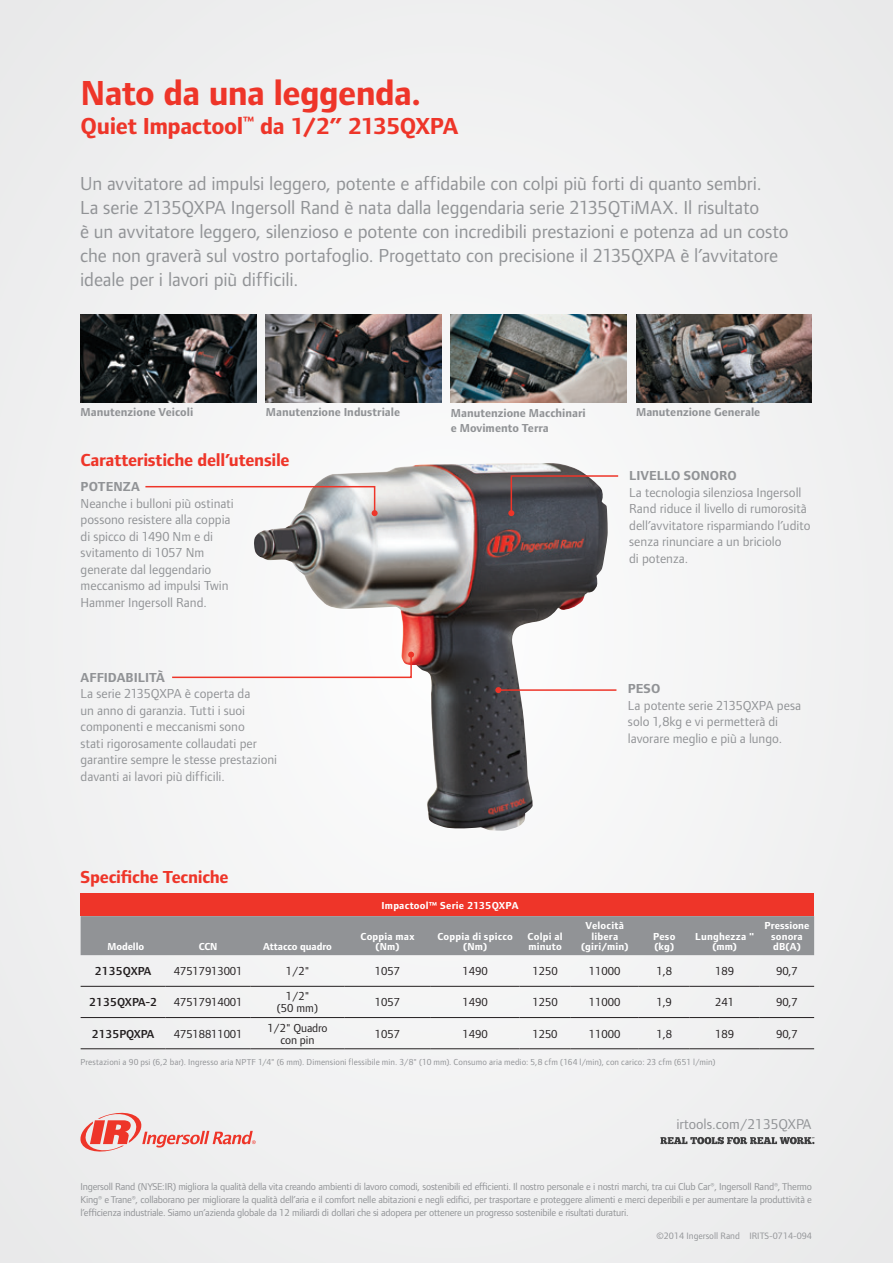
<style>
.page{position:relative;width:893px;height:1263px;background:#f0f0f1}
.page>*{position:absolute;margin:0;border:0;box-sizing:border-box;transform-origin:0 0}
.t1{font:700 36px "Foundry Form Sans";letter-spacing:-.02em;color:#ee3529}
.t2{font:700 24px "Foundry Form Sans";letter-spacing:-.02em;color:#ee3529}
.t3{font:19.5px/24px "Foundry Form Sans";letter-spacing:-.005em;color:#919396}
.t4{font:700 18px "Foundry Form Sans";letter-spacing:-.015em;color:#ee3529}
.t5{font:14.7px "Foundry Form Sans";color:#919396}
.t6{font:13.5px/16.5px "Foundry Form Sans";color:#919396}
.t7{font:12px/12px "Foundry Form Sans";letter-spacing:-.01em;color:#231f20;text-align:center}
.t8{font:700 12px/15px "Foundry Form Sans";color:#919396}
.t9{font:600 12px "Foundry Form Sans";letter-spacing:-.01em;color:#231f20}
.t10{font:700 10.5px/10.5px "Foundry Form Sans";letter-spacing:.015em;color:#fff;text-align:center}
.t11{font:700 10.5px "Foundry Form Sans";letter-spacing:-.01em;color:#fff}
.t12{font:10.35px/13.2px "Foundry Form Sans";letter-spacing:-.02em;color:#919396;text-align:justify}
.t13{font:9.6px "Foundry Form Sans";color:#919396}
.t14{font:9px "Foundry Form Sans";letter-spacing:.01em;color:#919396}
.s1{font-weight:700}
</style>
<div class="page">
<svg style="left:80px;top:1112px;width:176px;height:40px"></svg>
<svg style="left:660px;top:1137px;width:154px;height:7px"></svg>
<img style="left:451px;top:314px;width:175px;height:88px">
<img style="left:266px;top:314px;width:175px;height:88px">
<img style="left:636px;top:314px;width:175px;height:88px">
<img style="left:81px;top:314px;width:175px;height:88px">
<img style="left:254px;top:463px;width:354px;height:368px">
<div style="left:81px;top:893px;width:733px;height:23px;background:#ee3529"></div>
<div style="left:81px;top:916px;width:733px;height:39px;background:#919396"></div>
<hr style="left:81px;top:986px;width:85px;height:1px;background:#231f20">
<hr style="left:166px;top:986px;width:85px;height:1px;background:#231f20">
<hr style="left:251px;top:986px;width:93px;height:1px;background:#231f20">
<hr style="left:344px;top:986px;width:87px;height:1px;background:#231f20">
<hr style="left:431px;top:986px;width:88px;height:1px;background:#231f20">
<hr style="left:519px;top:986px;width:52px;height:1px;background:#231f20">
<hr style="left:571px;top:986px;width:68px;height:1px;background:#231f20">
<hr style="left:639px;top:986px;width:51px;height:1px;background:#231f20">
<hr style="left:690px;top:986px;width:70px;height:1px;background:#231f20">
<hr style="left:760px;top:986px;width:54px;height:1px;background:#231f20">
<hr style="left:81px;top:1017px;width:85px;height:1px;background:#231f20">
<hr style="left:166px;top:1017px;width:85px;height:1px;background:#231f20">
<hr style="left:251px;top:1017px;width:93px;height:1px;background:#231f20">
<hr style="left:344px;top:1017px;width:87px;height:1px;background:#231f20">
<hr style="left:431px;top:1017px;width:88px;height:1px;background:#231f20">
<hr style="left:519px;top:1017px;width:52px;height:1px;background:#231f20">
<hr style="left:571px;top:1017px;width:68px;height:1px;background:#231f20">
<hr style="left:639px;top:1017px;width:51px;height:1px;background:#231f20">
<hr style="left:690px;top:1017px;width:70px;height:1px;background:#231f20">
<hr style="left:760px;top:1017px;width:54px;height:1px;background:#231f20">
<hr style="left:81px;top:1048px;width:85px;height:1px;background:#231f20">
<hr style="left:166px;top:1048px;width:85px;height:1px;background:#231f20">
<hr style="left:251px;top:1048px;width:93px;height:1px;background:#231f20">
<hr style="left:344px;top:1048px;width:87px;height:1px;background:#231f20">
<hr style="left:431px;top:1048px;width:88px;height:1px;background:#231f20">
<hr style="left:519px;top:1048px;width:52px;height:1px;background:#231f20">
<hr style="left:571px;top:1048px;width:68px;height:1px;background:#231f20">
<hr style="left:639px;top:1048px;width:51px;height:1px;background:#231f20">
<hr style="left:690px;top:1048px;width:70px;height:1px;background:#231f20">
<hr style="left:760px;top:1048px;width:54px;height:1px;background:#231f20">
<svg style="left:145px;top:485px;width:233px;height:31px"></svg>
<svg style="left:172px;top:652px;width:242px;height:27px"></svg>
<hr style="left:498px;top:689px;width:118px;height:2px;background:#ee3529">
<svg style="left:495px;top:687px;width:6px;height:6px"></svg>
<svg style="left:508px;top:474px;width:111px;height:42px;background:#6e666a"></svg>
<p class="t1" style="left:81px;top:72px;width:342px">Nato da una leggenda.</p>
<p class="t2" style="left:81px;top:112px;width:379px">Quiet Impactool<sup>™</sup> da 1/2” 2135QXPA</p>
<p class="t3" style="left:80px;top:172px;width:710px">Un avvitatore ad impulsi leggero, potente e affidabile con colpi più forti di quanto sembri.<br>La serie 2135QXPA Ingersoll Rand è nata dalla leggendaria serie 2135QTiMAX. Il risultato<br>è un avvitatore leggero, silenzioso e potente con incredibili prestazioni e potenza ad un costo che non graverà sul vostro portafoglio. Progettato con precisione il 2135QXPA è l’avvitatore ideale per i lavori più difficili.</p>
<p class="t8" style="left:81px;top:405px;width:114px">Manutenzione Veicoli</p>
<p class="t8" style="left:266px;top:405px;width:136px">Manutenzione Industriale</p>
<p class="t8" style="left:451px;top:406px;width:136px">Manutenzione Macchinari e Movimento Terra</p>
<p class="t8" style="left:636px;top:405px;width:126px">Manutenzione Generale</p>
<p class="t4" style="left:80px;top:450px;width:211px">Caratteristiche dell’utensile</p>
<p class="t6" style="left:81px;top:478px;width:155px"><span class="s1">POTENZA<br></span>Neanche i bulloni più ostinati possono resistere alla coppia di spicco di 1490 Nm e di svitamento di 1057 Nm generate dal leggendario meccanismo ad impulsi Twin<br>Hammer Ingersoll Rand.</p>
<p class="t6" style="left:81px;top:669px;width:198px"><span class="s1">AFFIDABILITÀ<br></span>La serie 2135QXPA è coperta da<br>un anno di garanzia. Tutti i suoi componenti e meccanismi sono<br>stati rigorosamente collaudati per garantire sempre le stesse prestazioni davanti ai lavori più difficili.</p>
<p class="t4" style="left:81px;top:867px;width:150px">Specifiche Tecniche</p>
<p class="t10" style="left:382px;top:900px;width:138px">Impactool™ Serie 2135QXPA</p>
<p class="t6" style="left:629px;top:467px;width:183px"><span class="s1">LIVELLO SONORO<br></span>La tecnologia silenziosa Ingersoll<br>Rand riduce il livello di rumorosità dell’avvitatore risparmiando l’udito senza rinunciare a un briciolo<br>di potenza.</p>
<p class="t6" style="left:628px;top:680px;width:175px"><span class="s1">PESO<br></span>La potente serie 2135QXPA pesa solo 1,8kg e vi permetterà di lavorare meglio e più a lungo.</p>
<p class="t11" style="left:107px;top:940px;width:38px">Modello</p>
<p class="t10" style="left:199px;top:941px;width:20px">CCN</p>
<p class="t11" style="left:263px;top:940px;width:70px">Attacco quadro</p>
<p class="t10" style="left:361px;top:931px;width:56px">Coppia max (Nm)</p>
<p class="t10" style="left:437px;top:931px;width:77px">Coppia di spicco (Nm)</p>
<p class="t10" style="left:528px;top:931px;width:36px;text-align:left">Colpi al minuto</p>
<p class="t10" style="left:581px;top:920px;width:49px">Velocità libera (giri/min)</p>
<p class="t10" style="left:653px;top:931px;width:24px;text-align:left">Peso (kg)</p>
<p class="t10" style="left:695px;top:931px;width:60px">Lunghezza " (mm)</p>
<p class="t10" style="left:764px;top:920px;width:47px">Pressione sonora</p>
<p class="t10" style="left:773px;top:941px;width:29px">dB(A)</p>
<p class="t9" style="left:95px;top:964px;width:58px">2135QXPA</p>
<p class="t7" style="left:174px;top:965px;width:70px">47517913001</p>
<p class="t7" style="left:286px;top:965px;width:25px">1/2"</p>
<p class="t7" style="left:375px;top:965px;width:27px">1057</p>
<p class="t7" style="left:462px;top:965px;width:27px">1490</p>
<p class="t7" style="left:532px;top:965px;width:27px">1250</p>
<p class="t7" style="left:589px;top:965px;width:33px">11000</p>
<p class="t7" style="left:656px;top:965px;width:17px">1,8</p>
<p class="t7" style="left:715px;top:965px;width:21px">189</p>
<p class="t7" style="left:776px;top:965px;width:23px">90,7</p>
<p class="t9" style="left:89px;top:995px;width:70px">2135QXPA-2</p>
<p class="t7" style="left:174px;top:996px;width:70px">47517914001</p>
<p class="t7" style="left:277px;top:990px;width:43px">1/2" (50 mm)</p>
<p class="t7" style="left:375px;top:996px;width:27px">1057</p>
<p class="t7" style="left:462px;top:996px;width:27px">1490</p>
<p class="t7" style="left:532px;top:996px;width:27px">1250</p>
<p class="t7" style="left:589px;top:996px;width:33px">11000</p>
<p class="t7" style="left:656px;top:996px;width:17px">1,9</p>
<p class="t7" style="left:715px;top:996px;width:21px">241</p>
<p class="t7" style="left:776px;top:996px;width:23px">90,7</p>
<p class="t9" style="left:92px;top:1026px;width:64px">2135PQXPA</p>
<p class="t7" style="left:174px;top:1028px;width:70px">47518811001</p>
<p class="t7" style="left:267px;top:1022px;width:62px">1/2" Quadro con pin</p>
<p class="t7" style="left:375px;top:1028px;width:27px">1057</p>
<p class="t7" style="left:462px;top:1028px;width:27px">1490</p>
<p class="t7" style="left:533px;top:1028px;width:26px">1250</p>
<p class="t7" style="left:589px;top:1028px;width:33px">11000</p>
<p class="t7" style="left:656px;top:1028px;width:17px">1,8</p>
<p class="t7" style="left:715px;top:1028px;width:21px">189</p>
<p class="t7" style="left:776px;top:1028px;width:23px">90,7</p>
<p class="t14" style="left:80px;top:1057px;width:636px">Prestazioni a 90 psi (6,2 bar). Ingresso aria NPTF 1/4" (6 mm). Dimensioni flessibile min. 3/8" (10 mm). Consumo aria medio: 5,8 cfm (164 l/min), con carico: 23 cfm (651 l/min)</p>
<p class="t5" style="left:676px;top:1116px;width:137px">irtools.com/2135QXPA</p>
<p class="t12" style="left:80px;top:1180px;width:733px">Ingersoll Rand (NYSE:IR) migliora la qualità della vita creando ambienti di lavoro comodi, sostenibili ed efficienti. Il nostro personale e i nostri marchi, tra cui Club Car®, Ingersoll Rand®, Thermo King® e Trane®, collaborano per migliorare la qualità dell’aria e il comfort nelle abitazioni e negli edifici, per trasportare e proteggere alimenti e merci deperibili e per aumentare la produttività e l’efficienza industriale. Siamo un’azienda globale da 12 miliardi di dollari che si adopera per ottenere un progresso sostenibile e risultati duraturi.</p>
<p class="t13" style="left:656px;top:1230px;width:157px">©2014 Ingersoll Rand IRITS-0714-094</p>
</div>
